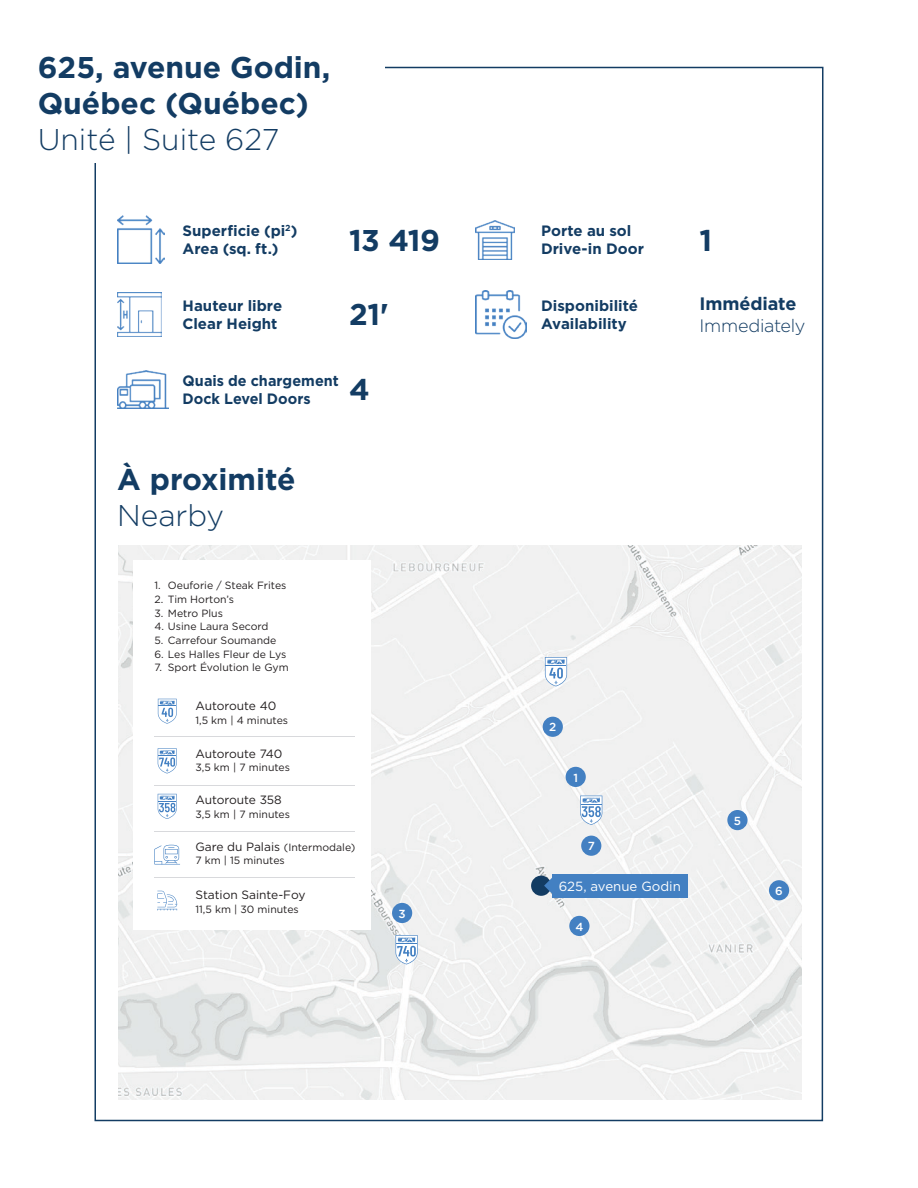
<style>
.page{position:relative;width:918px;height:1188px;background:#fff}
.page>*{position:absolute;margin:0;border:0;box-sizing:border-box;transform-origin:0 0}
.Titre_bold{font:700 30px/36px "Gotham";color:#133c63}
.Titre_light{font:300 30px "Gotham";color:#133c63}
.Tableau_Chiffres{font:700 30px "Gotham";letter-spacing:-.02em;color:#133c63}
.Tableau_Chiffres-2{font:300 18px/22.5px "Gotham";letter-spacing:-.015em;color:#133c63}
.Tableau_texte{font:700 15px/18px "Gotham";color:#133c63}
.Tableau_texte-2{font:700 15px/18px "Gotham";color:#133c63;scale:.96 1}
.Adresse_Carte{font:13.35px "Gotham";color:#fff}
.Location_Title{font:12px "Gotham";color:#231f20}
.Pines_Chiffres_Carte{font:500 11.7px "Gotham";color:#fff}
.Bullets_location{font:10.5px "Gotham";color:#231f20}
.Cate_info{font:10.5px "Gotham";color:#231f20}
.Location_Title-2{font:10.5px "Gotham";color:#231f20}
.t1{font:500 7.35px "Calibre";color:#fff}
.s1{font-size:12px}
.s2{font-weight:700}
</style>
<div class="page">
<img style="left:119px;top:546px;width:683px;height:554px">
<div style="left:133px;top:561px;width:237px;height:369px;background:#fff"></div>
<hr style="left:154px;top:736px;width:201px;height:1px;background:#d8d9dc">
<hr style="left:154px;top:785px;width:201px;height:1px;background:#d8d9dc">
<hr style="left:154px;top:831px;width:201px;height:1px;background:#d8d9dc">
<hr style="left:154px;top:877px;width:201px;height:1px;background:#d8d9dc">
<svg style="left:158px;top:699px;width:19px;height:25px"></svg>
<svg style="left:154px;top:845px;width:26px;height:20px"></svg>
<svg style="left:157px;top:891px;width:21px;height:19px"></svg>
<svg style="left:158px;top:748px;width:19px;height:25px"></svg>
<svg style="left:158px;top:794px;width:19px;height:25px"></svg>
<img style="left:117px;top:216px;width:48px;height:47px">
<img style="left:117px;top:292px;width:45px;height:45px">
<img style="left:117px;top:370px;width:52px;height:38px">
<img style="left:476px;top:221px;width:39px;height:39px">
<img style="left:476px;top:291px;width:51px;height:47px">
<div style="left:531px;top:876px;width:20px;height:20px;background:#133c63;border-radius:50%"></div>
<svg style="left:544px;top:878px;width:8px;height:16px"></svg>
<div style="left:552px;top:874px;width:135px;height:24px;background:#4380c2"></div>
<svg style="left:545px;top:657px;width:22px;height:29px"></svg>
<div style="left:727px;top:810px;width:21px;height:20px;background:#4380c2;border-radius:50%"></div>
<div style="left:769px;top:880px;width:20px;height:20px;background:#4380c2;border-radius:50%"></div>
<div style="left:581px;top:836px;width:20px;height:20px;background:#4380c2;border-radius:50%"></div>
<div style="left:569px;top:916px;width:20px;height:20px;background:#4380c2;border-radius:50%"></div>
<div style="left:566px;top:767px;width:20px;height:20px;background:#4380c2;border-radius:50%"></div>
<div style="left:392px;top:903px;width:20px;height:20px;background:#4380c2;border-radius:50%"></div>
<div style="left:543px;top:717px;width:20px;height:20px;background:#4380c2;border-radius:50%"></div>
<svg style="left:395px;top:935px;width:23px;height:29px"></svg>
<svg style="left:580px;top:796px;width:22px;height:29px"></svg>
<p class="Titre_bold" style="left:38px;top:49px;width:294px">625, avenue Godin,<br>Québec (Québec)</p>
<p class="Titre_light" style="left:38px;top:120px;width:243px">Unité | Suite 627</p>
<p class="Tableau_texte" style="left:183px;top:222px;width:116px">Superficie (pi<sup>2</sup>)<br>Area (sq. ft.)</p>
<p class="Tableau_Chiffres" style="left:349px;top:220px;width:92px">13 419</p>
<p class="Tableau_texte" style="left:183px;top:297px;width:101px">Hauteur libre<br>Clear Height</p>
<p class="Tableau_Chiffres" style="left:349px;top:295px;width:41px">21'</p>
<p class="Tableau_texte-2" style="left:183px;top:371px;width:164px">Quais de chargement<br>Dock Level Doors</p>
<p class="Tableau_Chiffres" style="left:349px;top:370px;width:22px">4</p>
<p class="Titre_bold" style="left:117px;top:461px;width:180px">À proximité</p>
<p class="Titre_light" style="left:117px;top:496px;width:109px">Nearby</p>
<p class="Bullets_location" style="left:154px;top:579px;width:134px">1. Oeuforie / Steak Frites</p>
<p class="Bullets_location" style="left:154px;top:592px;width:81px">2. Tim Horton’s</p>
<p class="Bullets_location" style="left:154px;top:606px;width:70px">3. Metro Plus</p>
<p class="Bullets_location" style="left:154px;top:620px;width:116px">4. Usine Laura Secord</p>
<p class="Bullets_location" style="left:154px;top:633px;width:123px">5. Carrefour Soumande</p>
<p class="Bullets_location" style="left:154px;top:647px;width:133px">6. Les Halles Fleur de Lys</p>
<p class="Bullets_location" style="left:154px;top:661px;width:136px">7. Sport Évolution le Gym</p>
<p class="Location_Title" style="left:195px;top:698px;width:82px">Autoroute 40</p>
<p class="Cate_info" style="left:195px;top:713px;width:94px">1,5 km | 4 minutes</p>
<p class="Location_Title" style="left:195px;top:746px;width:89px">Autoroute 740</p>
<p class="Cate_info" style="left:195px;top:761px;width:96px">3,5 km | 7 minutes</p>
<p class="Location_Title" style="left:195px;top:793px;width:88px">Autoroute 358</p>
<p class="Cate_info" style="left:195px;top:808px;width:96px">3,5 km | 7 minutes</p>
<p class="Location_Title-2" style="left:195px;top:840px;width:162px"><span class="s1">Gare du Palais</span> (Intermodale)</p>
<p class="Cate_info" style="left:195px;top:854px;width:91px">7 km | 15 minutes</p>
<p class="Location_Title" style="left:195px;top:888px;width:112px">Station Sainte-Foy</p>
<p class="Cate_info" style="left:195px;top:903px;width:105px">11,5 km | 30 minutes</p>
<p class="Pines_Chiffres_Carte" style="left:399px;top:906px;width:9px">3</p>
<p class="t1" style="left:400px;top:910px;width:5px">4</p>
<p class="Tableau_texte" style="left:541px;top:222px;width:104px">Porte au sol<br>Drive-in Door</p>
<p class="Tableau_Chiffres" style="left:699px;top:220px;width:14px">1</p>
<p class="Tableau_texte" style="left:541px;top:297px;width:99px">Disponibilité<br>Availability</p>
<p class="Tableau_Chiffres-2" style="left:699px;top:292px;width:108px"><span class="s2">Immédiate<br></span>Immediately</p>
<p class="Pines_Chiffres_Carte" style="left:549px;top:720px;width:9px">2</p>
<p class="t1" style="left:551px;top:722px;width:5px">3</p>
<p class="Pines_Chiffres_Carte" style="left:573px;top:770px;width:6px">1</p>
<p class="t1" style="left:574px;top:773px;width:4px">1</p>
<p class="Pines_Chiffres_Carte" style="left:588px;top:839px;width:9px">7</p>
<p class="t1" style="left:590px;top:844px;width:5px">8</p>
<p class="Adresse_Carte" style="left:559px;top:878px;width:124px">625, avenue Godin</p>
<p class="Pines_Chiffres_Carte" style="left:575px;top:919px;width:9px">4</p>
<p class="t1" style="left:576px;top:922px;width:5px">5</p>
<p class="Pines_Chiffres_Carte" style="left:734px;top:813px;width:9px">5</p>
<p class="t1" style="left:737px;top:816px;width:5px">6</p>
<p class="Pines_Chiffres_Carte" style="left:775px;top:883px;width:9px">6</p>
<p class="t1" style="left:778px;top:886px;width:5px">7</p>
</div>
